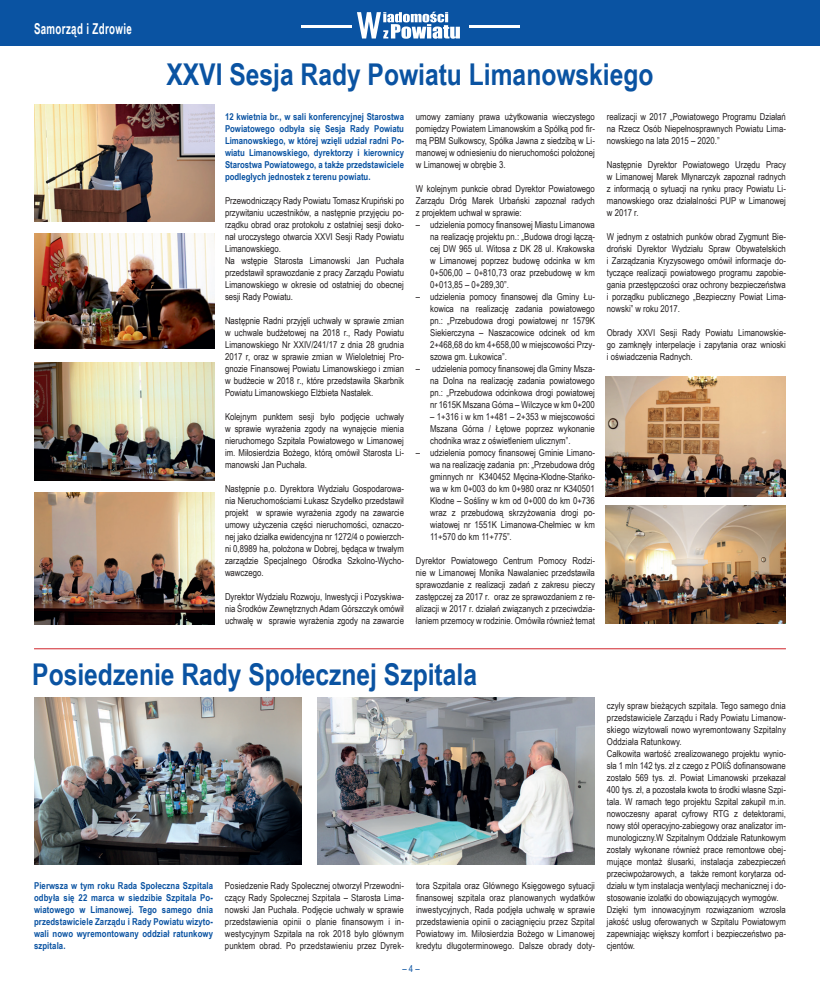
<style>
.page{position:relative;width:820px;height:993px;background:#fff}
.page>*{position:absolute;margin:0;border:0;box-sizing:border-box;transform-origin:0 0}
.t1{font:700 30px "Arial Narrow";color:#0a53a2}
.t2{font:700 15px "Arial Narrow";letter-spacing:.03em;color:#fff;scale:.79 1}
.t3{font:9.5px/12px "Arial Narrow";color:#231f20;text-align:justify}
.t4{font:700 9.5px/12px "Arial Narrow";letter-spacing:.005em;color:#0a53a2;text-align:justify}
.t5{font:9.5px "Arial Narrow";color:#0a53a2}
</style>
<div class="page">
<div style="left:0;top:0;width:819px;height:45px;background:#0a53a2"></div>
<img style="left:34px;top:104px;width:180px;height:117px">
<img style="left:34px;top:492px;width:180px;height:132px">
<svg style="left:357px;top:12px;width:103px;height:27px"></svg>
<hr style="left:301px;top:25px;width:50px;height:3px;background:#fff">
<hr style="left:468px;top:25px;width:51px;height:3px;background:#fff">
<img style="left:34px;top:362px;width:180px;height:118px">
<img style="left:605px;top:505px;width:180px;height:118px">
<img style="left:605px;top:376px;width:180px;height:120px">
<img style="left:34px;top:233px;width:180px;height:115px">
<img style="left:317px;top:697px;width:277px;height:167px">
<hr style="left:34px;top:648px;width:751px;height:1px;background:#d1232a">
<img style="left:34px;top:697px;width:267px;height:167px">
<h2 class="t2" style="left:34px;top:17px;width:125px">Samorząd i Zdrowie</h2>
<h1 class="t1" style="left:166px;top:51px;width:488px">XXVI Sesja Rady Powiatu Limanowskiego</h1>
<p class="t4" style="left:225px;top:110px;width:180px">12 kwietnia br., w sali konferencyjnej Starostwa Powiatowego odbyła się Sesja Rady Powiatu Limanowskiego, w której wzięli udział radni Po&shy;wiatu Limanowskiego, dyrektorzy i kierownicy Starostwa Powiatowego, a także przedstawiciele podległych jednostek z terenu powiatu.</p>
<p class="t3" style="left:225px;top:194px;width:180px;text-align:left">Przewodniczący Rady Powiatu Tomasz Krupiński po przywitaniu uczestników, a następnie przyjęciu po&shy;rządku obrad oraz protokołu z ostatniej sesji doko&shy;nał uroczystego otwarcia XXVI Sesji Rady Powiatu Limanowskiego.<br>Na wstępie Starosta Limanowski Jan Puchała przedstawił sprawozdanie z pracy Zarządu Powiatu Limanowskiego w okresie od ostatniej do obecnej sesji Rady Powiatu.</p>
<p class="t3" style="left:225px;top:314px;width:180px">Następnie Radni przyjęli uchwały w sprawie zmian w uchwale budżetowej na 2018 r., Rady Powiatu Limanowskiego Nr XXIV/241/17 z dnia 28 grudnia 2017 r, oraz w sprawie zmian w Wieloletniej Pro&shy;gnozie Finansowej Powiatu Limanowskiego i zmian w budżecie w 2018 r., które przedstawiła Skarbnik Powiatu Limanowskiego Elżbieta Nastałek.</p>
<p class="t3" style="left:225px;top:410px;width:180px">Kolejnym punktem sesji było podjęcie uchwały w sprawie wyrażenia zgody na wynajęcie mienia nieruchomego Szpitala Powiatowego w Limanowej im. Miłosierdzia Bożego, którą omówił Starosta Li&shy;manowski Jan Puchała.</p>
<p class="t3" style="left:225px;top:482px;width:180px">Następnie p.o. Dyrektora Wydziału Gospodarowa&shy;nia Nieruchomościami Łukasz Szydełko przedstawił projekt w sprawie wyrażenia zgody na zawarcie umowy użyczenia części nieruchomości, oznaczo&shy;nej jako działka ewidencyjna nr 1272/4 o powierzch&shy;ni 0,8989 ha, położona w Dobrej, będąca w trwałym zarządzie Specjalnego Ośrodka Szkolno-Wycho&shy;wawczego.</p>
<p class="t3" style="left:225px;top:590px;width:180px">Dyrektor Wydziału Rozwoju, Inwestycji i Pozyskiwa&shy;nia Środków Zewnętrznych Adam Górszczyk omówił uchwałę w sprawie wyrażenia zgody na zawarcie</p>
<p class="t3" style="left:416px;top:110px;width:180px">umowy zamiany prawa użytkowania wieczystego pomiędzy Powiatem Limanowskim a Spółką pod fir&shy;mą PBM Sułkowscy, Spółka Jawna z siedzibą w Li&shy;manowej w odniesieniu do nieruchomości położonej w Limanowej w obrębie 3.</p>
<p class="t3" style="left:416px;top:182px;width:180px">W kolejnym punkcie obrad Dyrektor Powiatowego Zarządu Dróg Marek Urbański zapoznał radych z projektem uchwał w sprawie:</p>
<p class="t3" style="left:430px;top:218px;width:166px;text-indent:-14px">– udzielenia pomocy finansowej Miastu Limanowa na realizację projektu pn.: „Budowa drogi łączą&shy;cej DW 965 ul. Witosa z DK 28 ul. Krakowska w Limanowej poprzez budowę odcinka w km 0+506,00 – 0+810,73 oraz przebudowę w km 0+013,85 – 0+289,30”.</p>
<p class="t3" style="left:430px;top:290px;width:166px;text-indent:-14px">– udzielenia pomocy finansowej dla Gminy Łu&shy;kowica na realizację zadania powiatowego pn.: „Przebudowa drogi powiatowej nr 1579K Siekierczyna – Naszacowice odcinek od km 2+468,68 do km 4+658,00 w miejscowości Przy&shy;szowa gm. Łukowica”.</p>
<p class="t3" style="left:430px;top:362px;width:166px;text-indent:-14px">– udzielenia pomocy finansowej dla Gminy Msza&shy;na Dolna na realizację zadania powiatowego pn.: „Przebudowa odcinkowa drogi powiatowej nr 1615K Mszana Górna – Wilczyce w km 0+200</p>
<p class="t3" style="left:430px;top:410px;width:166px">– 1+316 i w km 1+481 – 2+353 w miejscowości Mszana Górna / Łętowe poprzez wykonanie chodnika wraz z oświetleniem ulicznym”.</p>
<p class="t3" style="left:430px;top:446px;width:166px;text-indent:-14px">– udzielenia pomocy finansowej Gminie Limano&shy;wa na realizację zadania pn: „Przebudowa dróg gminnych nr K340452 Męcina-Kłodne-Stańko&shy;wa w km 0+003 do km 0+980 oraz nr K340501<br>Kłodne – Sośliny w km od 0+000 do km 0+736 wraz z przebudową skrzyżowania drogi po&shy;wiatowej nr 1551K Limanowa-Chełmiec w km 11+570 do km 11+775”.</p>
<p class="t3" style="left:416px;top:554px;width:180px">Dyrektor Powiatowego Centrum Pomocy Rodzi&shy;nie w Limanowej Monika Nawalaniec przedstawiła sprawozdanie z realizacji zadań z zakresu pieczy zastępczej za 2017 r. oraz ze sprawozdaniem z re&shy;alizacji w 2017 r. działań związanych z przeciwdzia&shy;łaniem przemocy w rodzinie. Omówiła również temat</p>
<p class="t3" style="left:606px;top:110px;width:180px">realizacji w 2017 „Powiatowego Programu Działań na Rzecz Osób Niepełnosprawnych Powiatu Lima&shy;nowskiego na lata 2015 – 2020.”</p>
<p class="t3" style="left:606px;top:158px;width:180px">Następnie Dyrektor Powiatowego Urzędu Pracy w Limanowej Marek Młynarczyk zapoznał radnych z informacją o sytuacji na rynku pracy Powiatu Li&shy;manowskiego oraz działalności PUP w Limanowej w 2017 r.</p>
<p class="t3" style="left:606px;top:230px;width:180px">W jednym z ostatnich punków obrad Zygmunt Bie&shy;droński Dyrektor Wydziału Spraw Obywatelskich i Zarządzania Kryzysowego omówił informacje do&shy;tyczące realizacji powiatowego programu zapobie&shy;gania przestępczości oraz ochrony bezpieczeństwa i porządku publicznego „Bezpieczny Powiat Lima&shy;nowski” w roku 2017.</p>
<p class="t3" style="left:606px;top:326px;width:180px">Obrady XXVI Sesji Rady Powiatu Limanowskie&shy;go zamknęły interpelacje i zapytania oraz wnioski i oświadczenia Radnych.</p>
<h1 class="t1" style="left:32px;top:651px;width:446px">Posiedzenie Rady Społecznej Szpitala</h1>
<p class="t4" style="left:34px;top:878px;width:180px">Pierwsza w tym roku Rada Społeczna Szpitala odbyła się 22 marca w siedzibie Szpitala Po&shy;wiatowego w Limanowej. Tego samego dnia przedstawiciele Zarządu i Rady Powiatu wizyto&shy;wali nowo wyremontowany oddział ratunkowy szpitala.</p>
<p class="t3" style="left:225px;top:878px;width:180px">Posiedzenie Rady Społecznej otworzył Przewodni&shy;czący Rady Społecznej Szpitala – Starosta Lima&shy;nowski Jan Puchała. Podjęcie uchwały w sprawie przedstawienia opinii o planie finansowym i in&shy;westycyjnym Szpitala na rok 2018 było głównym punktem obrad. Po przedstawieniu przez Dyrek-</p>
<p class="t3" style="left:416px;top:878px;width:180px">tora Szpitala oraz Głównego Księgowego sytuacji finansowej szpitala oraz planowanych wydatków inwestycyjnych, Rada podjęła uchwałę w sprawie przedstawienia opinii o zaciągnięciu przez Szpital Powiatowy im. Miłosierdzia Bożego w Limanowej kredytu długoterminowego. Dalsze obrady doty-</p>
<p class="t5" style="left:402px;top:961px;width:19px">– 4 –</p>
<p class="t3" style="left:606px;top:698px;width:180px;text-align:left">czyły spraw bieżących szpitala. Tego samego dnia przedstawiciele Zarządu i Rady Powiatu Limanow&shy;skiego wizytowali nowo wyremontowany Szpitalny Oddziała Ratunkowy.<br>Całkowita wartość zrealizowanego projektu wynio&shy;sła 1 mln 142 tys. zł z czego z POIiŚ dofinansowane zostało 569 tys. zł. Powiat Limanowski przekazał 400 tys. zł, a pozostała kwota to środki własne Szpi&shy;tala. W ramach tego projektu Szpital zakupił m.in. nowoczesny aparat cyfrowy RTG z detektorami, nowy stół operacyjno-zabiegowy oraz analizator im&shy;munologiczny.W Szpitalnym Oddziale Ratunkowym zostały wykonane również prace remontowe obej&shy;mujące montaż ślusarki, instalacja zabezpieczeń przeciwpożarowych, a także remont korytarza od&shy;działu w tym instalacja wentylacji mechanicznej i do&shy;stosowanie izolatki do obowiązujących wymogów.<br>Dzięki tym innowacyjnym rozwiązaniom wzrosła jakość usług oferowanych w Szpitalu Powiatowym zapewniając większy komfort i bezpieczeństwo pa&shy;cjentów.</p>
</div>
